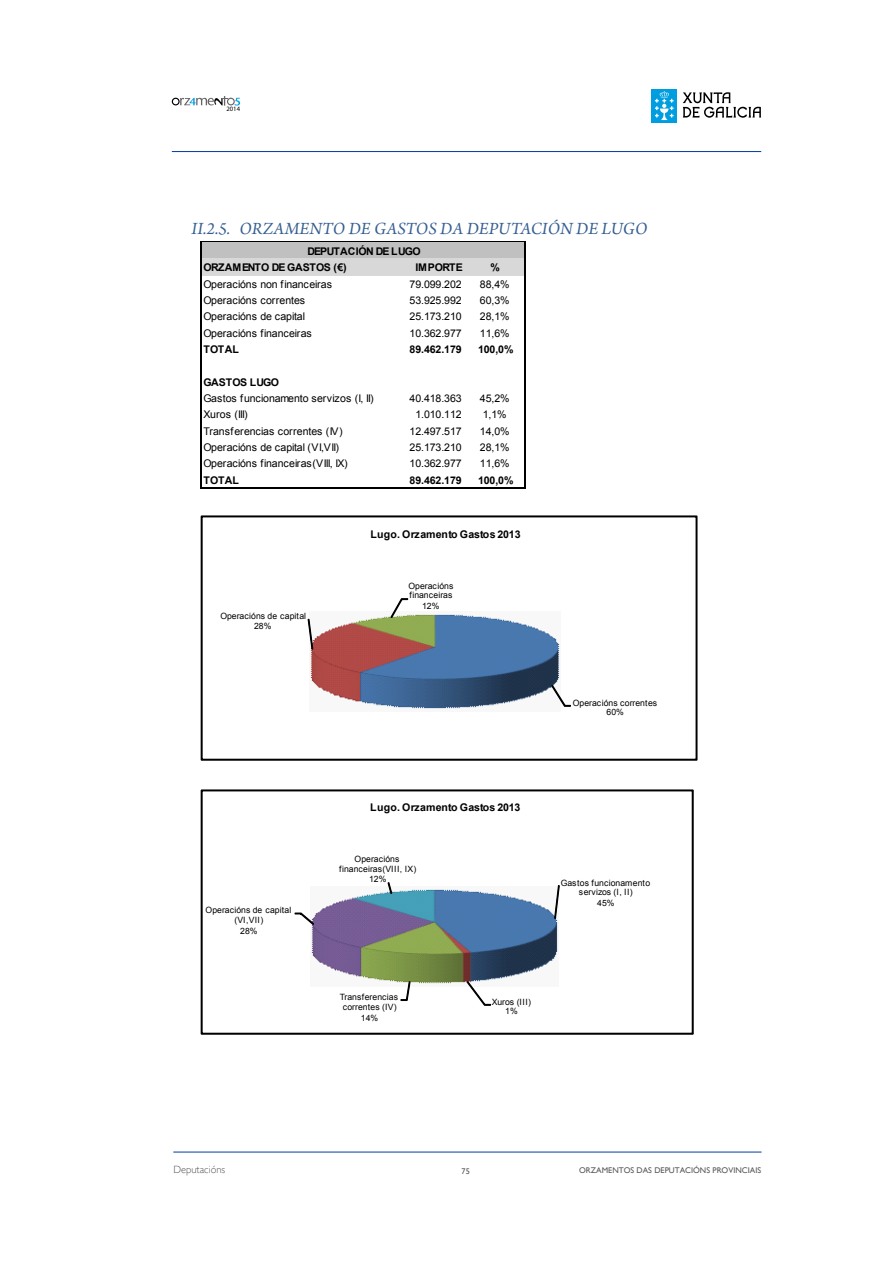
<style>
.page{position:relative;width:893px;height:1263px;background:#fff}
.page>*{position:absolute;margin:0;border:0;box-sizing:border-box;transform-origin:0 0}
.t1{font:italic 18px "Arno Pro";color:#365f91}
.t2{font:10.5px "Arial";letter-spacing:-.01em;color:#000}
.t3{font:700 10.5px "Arial";letter-spacing:-.01em;color:#000}
.t4{font:700 10.5px "Arial";letter-spacing:-.04em;color:#000}
.t5{font:700 10.5px "Arial";letter-spacing:-.05em;color:#000}
.t6{font:300 10.5px "Gill Sans";color:#58585a}
.t7{font:8.7px/9.6px "Arial";color:#000;text-align:center}
.t8{font:8.25px "Gill Sans";color:#58585a}
.t9{font:6.6px "Myriad Pro";color:#000}
</style>
<div class="page">
<svg style="left:172px;top:96px;width:68px;height:10px"></svg>
<hr style="left:173px;top:1152px;width:588px;height:1px;background:#003a9e">
<hr style="left:172px;top:151px;width:589px;height:1px;background:#003a9e">
<div style="left:651px;top:89px;width:26px;height:34px;background:#009ee0"></div>
<svg style="left:655px;top:91px;width:19px;height:29px"></svg>
<svg style="left:683px;top:92px;width:78px;height:26px"></svg>
<div style="left:201px;top:242px;width:325px;height:17px;background:#c0c0c0"></div>
<div style="left:201px;top:258px;width:325px;height:17px;background:#d8d8d8"></div>
<hr style="left:200px;top:241px;width:2px;height:248px;background:#000">
<hr style="left:524px;top:242px;width:2px;height:247px;background:#000">
<hr style="left:202px;top:241px;width:324px;height:1px;background:#000">
<hr style="left:202px;top:487px;width:324px;height:2px;background:#000">
<svg style="left:201px;top:516px;width:496px;height:244px"></svg>
<svg style="left:201px;top:790px;width:492px;height:244px"></svg>
<p class="t9" style="left:226px;top:105px;width:15px">2014</p>
<h1 class="t1" style="left:192px;top:218px;width:457px">II.2.5. ORZAMENTO DE GASTOS DA DEPUTACIÓN DE LUGO</h1>
<p class="t4" style="left:204px;top:261px;width:145px">ORZAMENTO DE GASTOS (€)</p>
<p class="t3" style="left:415px;top:261px;width:49px">IMPORTE</p>
<p class="t3" style="left:490px;top:261px;width:11px">%</p>
<p class="t2" style="left:204px;top:277px;width:130px">Operacións non financeiras</p>
<p class="t2" style="left:410px;top:277px;width:54px">79.099.202</p>
<p class="t2" style="left:480px;top:277px;width:31px">88,4%</p>
<p class="t2" style="left:204px;top:293px;width:103px">Operacións correntes</p>
<p class="t2" style="left:410px;top:293px;width:54px">53.925.992</p>
<p class="t2" style="left:480px;top:293px;width:31px">60,3%</p>
<p class="t2" style="left:204px;top:310px;width:103px">Operacións de capital</p>
<p class="t2" style="left:410px;top:310px;width:54px">25.173.210</p>
<p class="t2" style="left:480px;top:310px;width:31px">28,1%</p>
<p class="t2" style="left:204px;top:326px;width:110px">Operacións financeiras</p>
<p class="t2" style="left:410px;top:326px;width:54px">10.362.977</p>
<p class="t2" style="left:480px;top:326px;width:31px">11,6%</p>
<p class="t3" style="left:204px;top:342px;width:37px">TOTAL</p>
<p class="t3" style="left:410px;top:342px;width:54px">89.462.179</p>
<p class="t3" style="left:478px;top:342px;width:37px">100,0%</p>
<p class="t4" style="left:204px;top:375px;width:77px">GASTOS LUGO</p>
<p class="t2" style="left:204px;top:391px;width:172px">Gastos funcionamento servizos (I, II)</p>
<p class="t2" style="left:410px;top:391px;width:54px">40.418.363</p>
<p class="t2" style="left:480px;top:391px;width:31px">45,2%</p>
<p class="t2" style="left:204px;top:408px;width:45px">Xuros (III)</p>
<p class="t2" style="left:415px;top:408px;width:48px">1.010.112</p>
<p class="t2" style="left:483px;top:408px;width:25px">1,1%</p>
<p class="t2" style="left:204px;top:424px;width:141px">Transferencias correntes (IV)</p>
<p class="t2" style="left:410px;top:424px;width:54px">12.497.517</p>
<p class="t2" style="left:480px;top:424px;width:31px">14,0%</p>
<p class="t2" style="left:204px;top:440px;width:137px">Operacións de capital (VI,VII)</p>
<p class="t2" style="left:410px;top:440px;width:54px">25.173.210</p>
<p class="t2" style="left:480px;top:440px;width:31px">28,1%</p>
<p class="t2" style="left:204px;top:457px;width:146px">Operacións financeiras(VIII, IX)</p>
<p class="t2" style="left:410px;top:457px;width:54px">10.362.977</p>
<p class="t2" style="left:480px;top:457px;width:31px">11,6%</p>
<p class="t3" style="left:204px;top:473px;width:37px">TOTAL</p>
<p class="t3" style="left:410px;top:473px;width:54px">89.462.179</p>
<p class="t3" style="left:478px;top:473px;width:37px">100,0%</p>
<p class="t5" style="left:308px;top:244px;width:115px">DEPUTACIÓN DE LUGO</p>
<p class="t3" style="left:370px;top:527px;width:152px">Lugo. Orzamento Gastos 2013</p>
<p class="t7" style="left:220px;top:611px;width:87px">Operacións de capital<br>28%</p>
<p class="t7" style="left:409px;top:581px;width:46px;text-align:left">Operacións financeiras</p>
<p class="t7" style="left:422px;top:601px;width:19px">12%</p>
<p class="t7" style="left:573px;top:698px;width:86px">Operacións correntes<br>60%</p>
<p class="t7" style="left:206px;top:905px;width:87px">Operacións de capital (VI,VII)</p>
<p class="t7" style="left:240px;top:926px;width:19px">28%</p>
<p class="t3" style="left:370px;top:800px;width:152px">Lugo. Orzamento Gastos 2013</p>
<p class="t7" style="left:339px;top:854px;width:78px">Operacións financeiras(VIII, IX)</p>
<p class="t7" style="left:369px;top:874px;width:19px">12%</p>
<p class="t7" style="left:561px;top:878px;width:91px">Gastos funcionamento servizos (I, II)</p>
<p class="t7" style="left:597px;top:898px;width:19px">45%</p>
<p class="t7" style="left:340px;top:993px;width:60px">Transferencias correntes (IV)</p>
<p class="t7" style="left:361px;top:1013px;width:19px">14%</p>
<p class="t7" style="left:492px;top:997px;width:41px">Xuros (III)<br>1%</p>
<p class="t6" style="left:173px;top:1164px;width:53px">Deputacións</p>
<p class="t8" style="left:579px;top:1165px;width:183px">ORZAMENTOS DAS DEPUTACIÓNS PROVINCIAIS</p>
<p class="t8" style="left:462px;top:1166px;width:10px">75</p>
</div>
